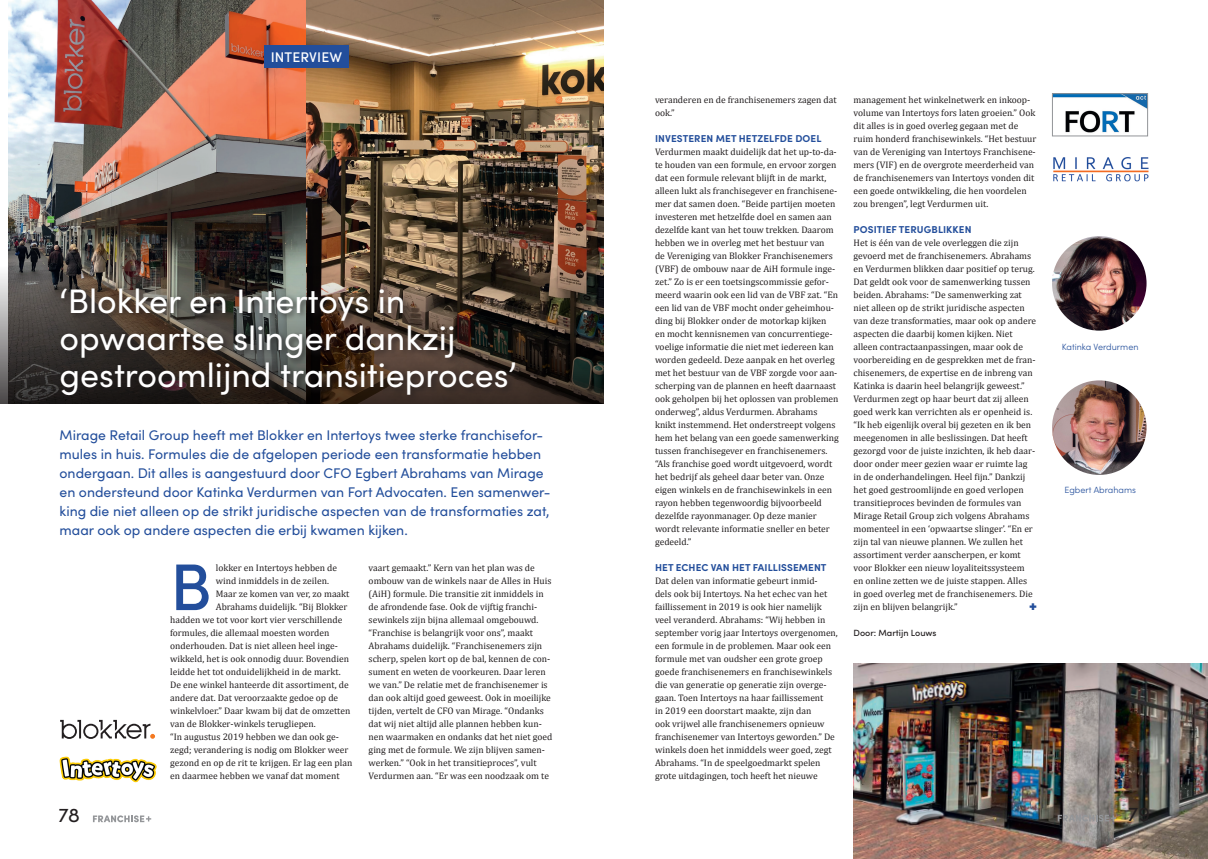
<style>
.page{position:relative;width:1208px;height:859px;background:#fff}
.page>*{position:absolute;margin:0;border:0;box-sizing:border-box;transform-origin:0 0}
.t1{font:500 66.1px "Sofia Pro";color:#234e9b}
.t2{font:34px/37px "Sofia Pro";color:#fff}
.t3{font:20px "Sofia Pro";color:#231f20}
.t4{font:14px/19px "Sofia Pro";color:#234e9b}
.t5{font:500 14px "Sofia Pro";letter-spacing:.01em;color:#fff}
.t6{font:700 10px "Sofia Pro";letter-spacing:.01em;color:#234e9b}
.t7{font:9.5px/13px "Cambria";color:#231f20}
.t8{font:300 9px "Sofia Pro";color:#234e9b}
.t9{font:500 9px "Sofia Pro";color:#231f20}
</style>
<div class="page">
<img style="left:9px;top:0;width:595px;height:404px">
<img style="left:0;top:266px;width:604px;height:137px">
<svg style="left:93px;top:815px;width:58px;height:7px"></svg>
<div style="left:264px;top:46px;width:85px;height:22px;background:#234e9b"></div>
<img style="left:853px;top:663px;width:355px;height:196px">
<svg style="left:1057px;top:815px;width:59px;height:6px"></svg>
<div style="left:58px;top:285px;width:465px;height:118px;background:#231f20;opacity:.75"></div>
<svg style="left:60px;top:720px;width:95px;height:19px"></svg>
<img style="left:59px;top:756px;width:98px;height:27px">
<img style="left:1054px;top:95px;width:91px;height:38px">
<div style="left:1052px;top:93px;width:95px;height:43px;border:1px solid #939598"></div>
<img style="left:1053px;top:157px;width:96px;height:25px">
<img style="left:1052px;top:236px;width:94px;height:95px;border-radius:47px">
<img style="left:1052px;top:380px;width:94px;height:95px;border-radius:47px">
<h3 class="t5" style="left:271px;top:47px;width:73px">INTERVIEW</h3>
<h2 class="t2" style="left:60px;top:280px;width:458px">‘Blokker en Intertoys in opwaartse slinger dankzij gestroomlijnd transitieproces’</h2>
<p class="t4" style="left:60px;top:425px;width:492px">Mirage Retail Group heeft met Blokker en Intertoys twee sterke franchisefor&shy;mules in huis. Formules die de afgelopen periode een transformatie hebben ondergaan. Dit alles is aangestuurd door CFO Egbert Abrahams van Mirage en ondersteund door Katinka Verdurmen van Fort Advocaten. Een samenwer&shy;king die niet alleen op de strikt juridische aspecten van de transformaties zat, maar ook op andere aspecten die erbij kwamen kijken.</p>
<h1 class="t1" style="left:170px;top:538px;width:43px">B</h1>
<p class="t7" style="left:216px;top:561px;width:123px">lokker en Intertoys hebben de</p>
<p class="t7" style="left:369px;top:561px;width:185px">vaart gemaakt.” Kern van het plan was de ombouw van de winkels naar de Alles in Huis (AiH) formule. Die transitie zit inmiddels in de afrondende fase. Ook de vijftig franchi&shy;sewinkels zijn bijna allemaal omgebouwd. “Franchise is belangrijk voor ons”, maakt Abrahams duidelijk. “Franchisenemers zijn scherp, spelen kort op de bal, kennen de con&shy;sument en weten de voorkeuren. Daar leren we van.” De relatie met de franchisenemer is dan ook altijd goed geweest. Ook in moeilijke tijden, vertelt de CFO van Mirage. “Ondanks dat wij niet altijd alle plannen hebben kun&shy;nen waarmaken en ondanks dat het niet goed ging met de formule. We zijn blijven samen&shy;werken.” “Ook in het transitieproces”, vult Verdurmen aan. “Er was een noodzaak om te</p>
<p class="t7" style="left:216px;top:574px;width:115px">wind inmiddels in de zeilen.</p>
<p class="t7" style="left:216px;top:587px;width:135px">Maar ze komen van ver, zo maakt</p>
<p class="t7" style="left:216px;top:600px;width:133px">Abrahams duidelijk. “Bij Blokker</p>
<p class="t7" style="left:170px;top:613px;width:174px">hadden we tot voor kort vier verschillende</p>
<p class="t7" style="left:170px;top:626px;width:161px">formules, die allemaal moesten worden</p>
<p class="t7" style="left:170px;top:639px;width:169px">onderhouden. Dat is niet alleen heel inge-</p>
<p class="t7" style="left:170px;top:652px;width:180px">wikkeld, het is ook onnodig duur. Bovendien</p>
<p class="t7" style="left:170px;top:665px;width:172px">leidde het tot onduidelijkheid in de markt.</p>
<p class="t7" style="left:170px;top:678px;width:180px">De ene winkel hanteerde dit assortiment, de</p>
<p class="t7" style="left:170px;top:691px;width:170px">andere dat. Dat veroorzaakte gedoe op de</p>
<p class="t7" style="left:170px;top:704px;width:182px">winkelvloer.” Daar kwam bij dat de omzetten</p>
<p class="t7" style="left:170px;top:717px;width:147px">van de Blokker-winkels terugliepen.</p>
<p class="t7" style="left:170px;top:730px;width:170px">“In augustus 2019 hebben we dan ook ge-</p>
<p class="t7" style="left:170px;top:743px;width:180px">zegd; verandering is nodig om Blokker weer</p>
<p class="t7" style="left:170px;top:756px;width:184px">gezond en op de rit te krijgen. Er lag een plan</p>
<p class="t7" style="left:170px;top:769px;width:171px">en daarmee hebben we vanaf dat moment</p>
<h3 class="t3" style="left:58px;top:800px;width:23px">78</h3>
<p class="t7" style="left:655px;top:93px;width:183px">veranderen en de franchisenemers zagen dat ook.”</p>
<p class="t6" style="left:655px;top:131px;width:168px">INVESTEREN MET HETZELFDE DOEL</p>
<p class="t7" style="left:655px;top:145px;width:185px">Verdurmen maakt duidelijk dat het up-to-da&shy;te houden van een formule, en ervoor zorgen dat een formule relevant blijft in de markt, alleen lukt als franchisegever en franchisene&shy;mer dat samen doen. “Beide partijen moeten investeren met hetzelfde doel en samen aan dezelfde kant van het touw trekken. Daarom hebben we in overleg met het bestuur van<br>de Vereniging van Blokker Franchisenemers (VBF) de ombouw naar de AiH formule inge&shy;zet.” Zo is er een toetsingscommissie gefor&shy;meerd waarin ook een lid van de VBF zat. “En een lid van de VBF mocht onder geheimhou&shy;ding bij Blokker onder de motorkap kijken en mocht kennisnemen van concurrentiege&shy;voelige informatie die niet met iedereen kan worden gedeeld. Deze aanpak en het overleg met het bestuur van de VBF zorgde voor aan&shy;scherping van de plannen en heeft daarnaast ook geholpen bij het oplossen van problemen onderweg”, aldus Verdurmen. Abrahams knikt instemmend. Het onderstreept volgens hem het belang van een goede samenwerking tussen franchisegever en franchisenemers. “Als franchise goed wordt uitgevoerd, wordt het bedrijf als geheel daar beter van. Onze eigen winkels en de franchisewinkels in een rayon hebben tegenwoordig bijvoorbeeld dezelfde rayonmanager. Op deze manier wordt relevante informatie sneller en beter gedeeld.”</p>
<p class="t6" style="left:655px;top:560px;width:173px">HET ECHEC VAN HET FAILLISSEMENT</p>
<p class="t7" style="left:655px;top:574px;width:184px">Dat delen van informatie gebeurt inmid-<br>dels ook bij Intertoys. Na het echec van het faillissement in 2019 is ook hier namelijk veel veranderd. Abrahams: “Wij hebben in september vorig jaar Intertoys overgenomen, een formule in de problemen. Maar ook een formule met van oudsher een grote groep goede franchisenemers en franchisewinkels die van generatie op generatie zijn overge&shy;gaan. Toen Intertoys na haar faillissement<br>in 2019 een doorstart maakte, zijn dan<br>ook vrijwel alle franchisenemers opnieuw franchisenemer van Intertoys geworden.” De winkels doen het inmiddels weer goed, zegt Abrahams. “In de speelgoedmarkt spelen grote uitdagingen, toch heeft het nieuwe</p>
<p class="t7" style="left:853px;top:93px;width:184px">management het winkelnetwerk en inkoop&shy;volume van Intertoys fors laten groeien.” Ook dit alles is in goed overleg gegaan met de ruim honderd franchisewinkels. “Het bestuur van de Vereniging van Intertoys Franchisene&shy;mers (VIF) en de overgrote meerderheid van de franchisenemers van Intertoys vonden dit een goede ontwikkeling, die hen voordelen zou brengen”, legt Verdurmen uit.</p>
<p class="t6" style="left:853px;top:222px;width:119px">POSITIEF TERUGBLIKKEN</p>
<p class="t7" style="left:853px;top:236px;width:184px">Het is één van de vele overleggen die zijn gevoerd met de franchisenemers. Abrahams en Verdurmen blikken daar positief op terug.<br>Dat geldt ook voor de samenwerking tussen beiden. Abrahams: “De samenwerking zat niet alleen op de strikt juridische aspecten van deze transformaties, maar ook op andere aspecten die daarbij komen kijken. Niet alleen contractaanpassingen, maar ook de voorbereiding en de gesprekken met de fran&shy;chisenemers, de expertise en de inbreng van Katinka is daarin heel belangrijk geweest.” Verdurmen zegt op haar beurt dat zij alleen goed werk kan verrichten als er openheid is. “Ik heb eigenlijk overal bij gezeten en ik ben meegenomen in alle beslissingen. Dat heeft gezorgd voor de juiste inzichten, ik heb daar&shy;door onder meer gezien waar er ruimte lag in de onderhandelingen. Heel fijn.” Dankzij het goed gestroomlijnde en goed verlopen transitieproces bevinden de formules van Mirage Retail Group zich volgens Abrahams momenteel in een ‘opwaartse slinger’. “En er zijn tal van nieuwe plannen. We zullen het assortiment verder aanscherpen, er komt voor Blokker een nieuw loyaliteitssysteem en online zetten we de juiste stappen. Alles in goed overleg met de franchisenemers. Die zijn en blijven belangrijk.”</p>
<p class="t9" style="left:853px;top:626px;width:84px">Door: Martijn Louws</p>
<p class="t8" style="left:1061px;top:340px;width:78px">Katinka Verdurmen</p>
<p class="t8" style="left:1064px;top:483px;width:73px">Egbert Abrahams</p>
<h3 class="t3" style="left:1128px;top:799px;width:23px">79</h3>
</div>
